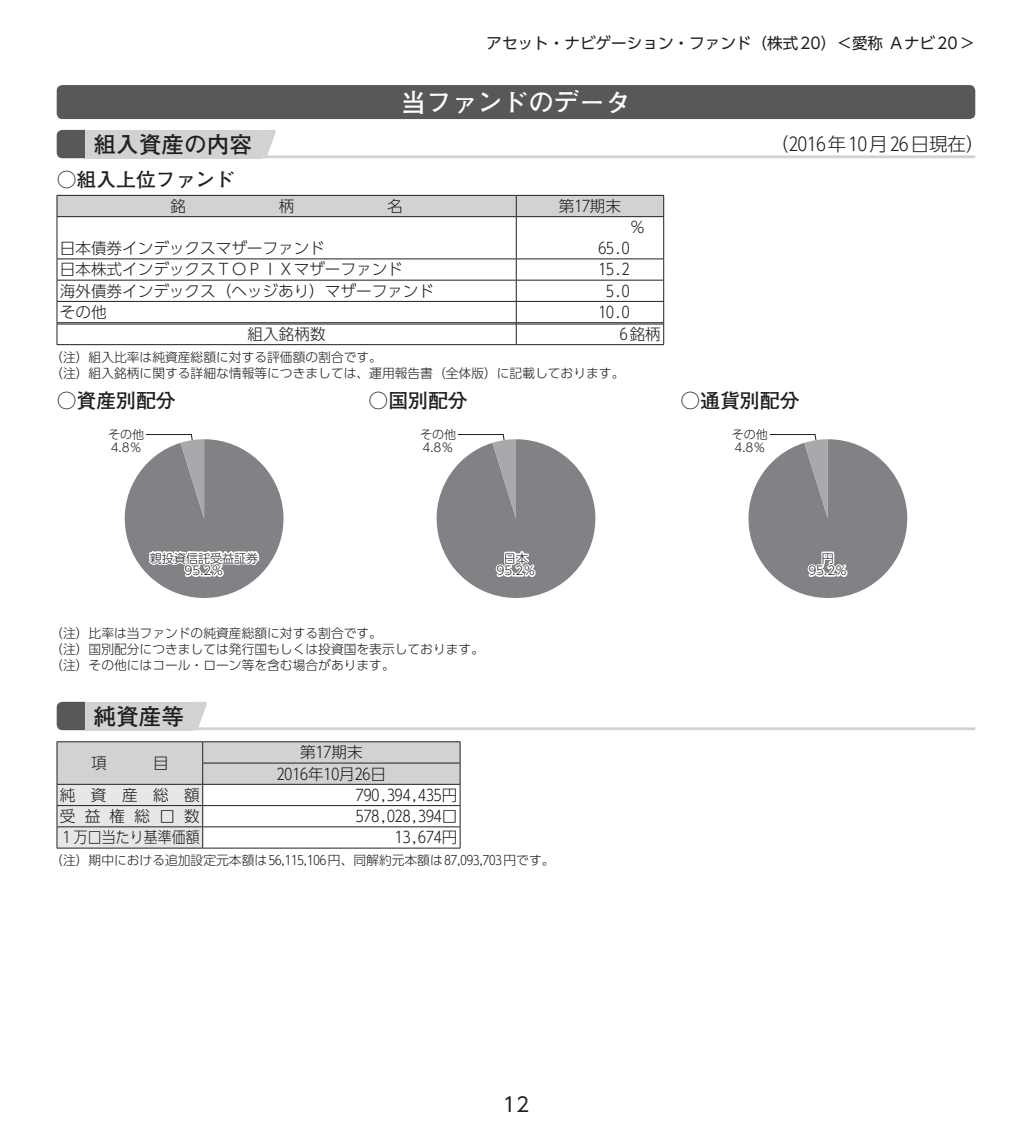
<style>
.page{position:relative;width:1032px;height:1134px;background:#fff}
.page>*{position:absolute;margin:0;border:0;box-sizing:border-box;transform-origin:0 0}
.t1{font:700 25.6px "Futo Go B101 Pro";color:#fff}
.t2{font:700 22.6px "Futo Go B101 Pro";color:#231f20}
.t3{font:700 19.8px "Futo Go B101 Pro";color:#231f20}
.t4{font:19.8px "UD Shin Go Pro";color:#231f20}
.t5{font:300 18.4px "UD Shin Go Pro";color:#231f20}
.t6{font:300 15.6px/21.2px "UD Shin Go Pro";color:#231f20;text-align:center}
.t7{font:15.6px "UD Shin Go Pro";color:#231f20}
.t8{font:300 15.6px "UD Shin Go Pro";color:#231f20;scale:.89 1}
.t9{font:300 12.8px/16.4px "UD Shin Go Pro";color:#231f20}
.t10{font:300 12px/12.8px "UD Shin Go Pro";color:#231f20;text-align:center}
</style>
<div class="page">
<div style="left:57px;top:85px;width:918px;height:34px;background:#57585a;border-radius:6px"></div>
<hr style="left:85px;top:155px;width:890px;height:3px;background:#d1d2d4">
<svg style="left:57px;top:130px;width:28px;height:28px"></svg>
<div style="left:85px;top:130px;width:177px;height:28px;background:#d1d2d4"></div>
<svg style="left:262px;top:130px;width:14px;height:26px"></svg>
<svg style="left:57px;top:195px;width:607px;height:149px"></svg>
<hr style="left:57px;top:344px;width:459px;height:1px;background:#231f20">
<hr style="left:516px;top:344px;width:148px;height:1px;background:#231f20">
<svg style="left:124px;top:434px;width:160px;height:164px"></svg>
<svg style="left:436px;top:434px;width:160px;height:164px"></svg>
<svg style="left:748px;top:434px;width:160px;height:164px"></svg>
<hr style="left:85px;top:727px;width:890px;height:3px;background:#d1d2d4">
<svg style="left:57px;top:702px;width:28px;height:28px"></svg>
<div style="left:85px;top:702px;width:108px;height:28px;background:#d1d2d4"></div>
<svg style="left:193px;top:702px;width:14px;height:26px"></svg>
<hr style="left:57px;top:741px;width:146px;height:1px;background:#231f20">
<hr style="left:203px;top:741px;width:257px;height:1px;background:#231f20">
<svg style="left:57px;top:742px;width:404px;height:106px"></svg>
<hr style="left:57px;top:805px;width:146px;height:1px;background:#231f20">
<hr style="left:57px;top:826px;width:146px;height:1px;background:#231f20">
<hr style="left:57px;top:848px;width:146px;height:1px;background:#231f20">
<hr style="left:203px;top:805px;width:257px;height:1px;background:#231f20">
<hr style="left:203px;top:826px;width:257px;height:1px;background:#231f20">
<hr style="left:203px;top:848px;width:257px;height:1px;background:#231f20">
<p class="t7" style="left:486px;top:31px;width:490px">アセット・ナビゲーション・ファンド（株式20）＜愛称 Ａナビ20＞</p>
<h1 class="t1" style="left:401px;top:82px;width:231px">当ファンドのデータ</h1>
<h2 class="t2" style="left:94px;top:126px;width:160px">組入資産の内容</h2>
<h3 class="t5" style="left:770px;top:129px;width:216px">（2016年 10月 26日現在）</h3>
<h3 class="t3" style="left:57px;top:164px;width:180px">○組入上位ファンド</h3>
<p class="t6" style="left:170px;top:195px;width:17px">銘</p>
<p class="t6" style="left:279px;top:195px;width:17px">柄</p>
<p class="t6" style="left:387px;top:195px;width:17px">名</p>
<p class="t6" style="left:559px;top:195px;width:64px">第17期末</p>
<p class="t6" style="left:630px;top:216px;width:17px">％</p>
<p class="t6" style="left:60px;top:237px;width:267px">日本債券インデックスマザーファンド</p>
<p class="t6" style="left:598px;top:237px;width:33px">65.0</p>
<p class="t6" style="left:60px;top:258px;width:344px">日本株式インデックスＴＯＰＩＸマザーファンド</p>
<p class="t6" style="left:598px;top:258px;width:33px">15.2</p>
<p class="t6" style="left:60px;top:280px;width:376px">海外債券インデックス（ヘッジあり）マザーファンド</p>
<p class="t6" style="left:606px;top:280px;width:25px">5.0</p>
<p class="t6" style="left:60px;top:301px;width:48px">その他</p>
<p class="t6" style="left:598px;top:301px;width:33px">10.0</p>
<p class="t6" style="left:248px;top:323px;width:79px">組入銘柄数</p>
<p class="t6" style="left:620px;top:323px;width:42px">6銘柄</p>
<p class="t9" style="left:50px;top:348px;width:576px">（注）組入比率は純資産総額に対する評価額の割合です。<br>（注）組入銘柄に関する詳細な情報等につきましては、運用報告書（全体版）に記載しております。</p>
<h3 class="t3" style="left:57px;top:385px;width:121px">○資産別配分</h3>
<h3 class="t3" style="left:680px;top:385px;width:121px">○通貨別配分</h3>
<h3 class="t3" style="left:369px;top:385px;width:101px">○国別配分</h3>
<p class="t10" style="left:108px;top:427px;width:38px;text-align:left">その他<br>4.8％</p>
<p class="t10" style="left:150px;top:551px;width:110px">親投資信託受益証券<br>95.2％</p>
<p class="t10" style="left:420px;top:427px;width:38px;text-align:left">その他<br>4.8％</p>
<p class="t10" style="left:496px;top:551px;width:40px">日本<br>95.2％</p>
<p class="t9" style="left:50px;top:624px;width:435px">（注）比率は当ファンドの純資産総額に対する割合です。<br>（注）国別配分につきましては発行国もしくは投資国を表示しております。（注）その他にはコール・ローン等を含む場合があります。</p>
<h2 class="t2" style="left:94px;top:698px;width:92px">純資産等</h2>
<p class="t6" style="left:91px;top:752px;width:17px">項</p>
<p class="t6" style="left:153px;top:752px;width:17px">目</p>
<p class="t6" style="left:277px;top:741px;width:111px">第17期末<br>2016年10月26日</p>
<p class="t6" style="left:60px;top:784px;width:142px">純資産総額</p>
<p class="t6" style="left:356px;top:784px;width:103px">790,394,435円</p>
<p class="t6" style="left:60px;top:805px;width:142px">受益権総口数</p>
<p class="t6" style="left:356px;top:805px;width:103px">578,028,394口</p>
<p class="t8" style="left:60px;top:825px;width:159px">1万口当たり基準価額</p>
<p class="t6" style="left:395px;top:826px;width:64px">13,674円</p>
<p class="t9" style="left:50px;top:852px;width:506px">（注）期中における追加設定元本額は 56,115,106円、同解約元本額は 87,093,703円です。</p>
<h3 class="t4" style="left:503px;top:1088px;width:28px">12</h3>
<p class="t10" style="left:732px;top:427px;width:38px;text-align:left">その他<br>4.8％</p>
<p class="t10" style="left:808px;top:551px;width:40px">円<br>95.2％</p>
</div>
